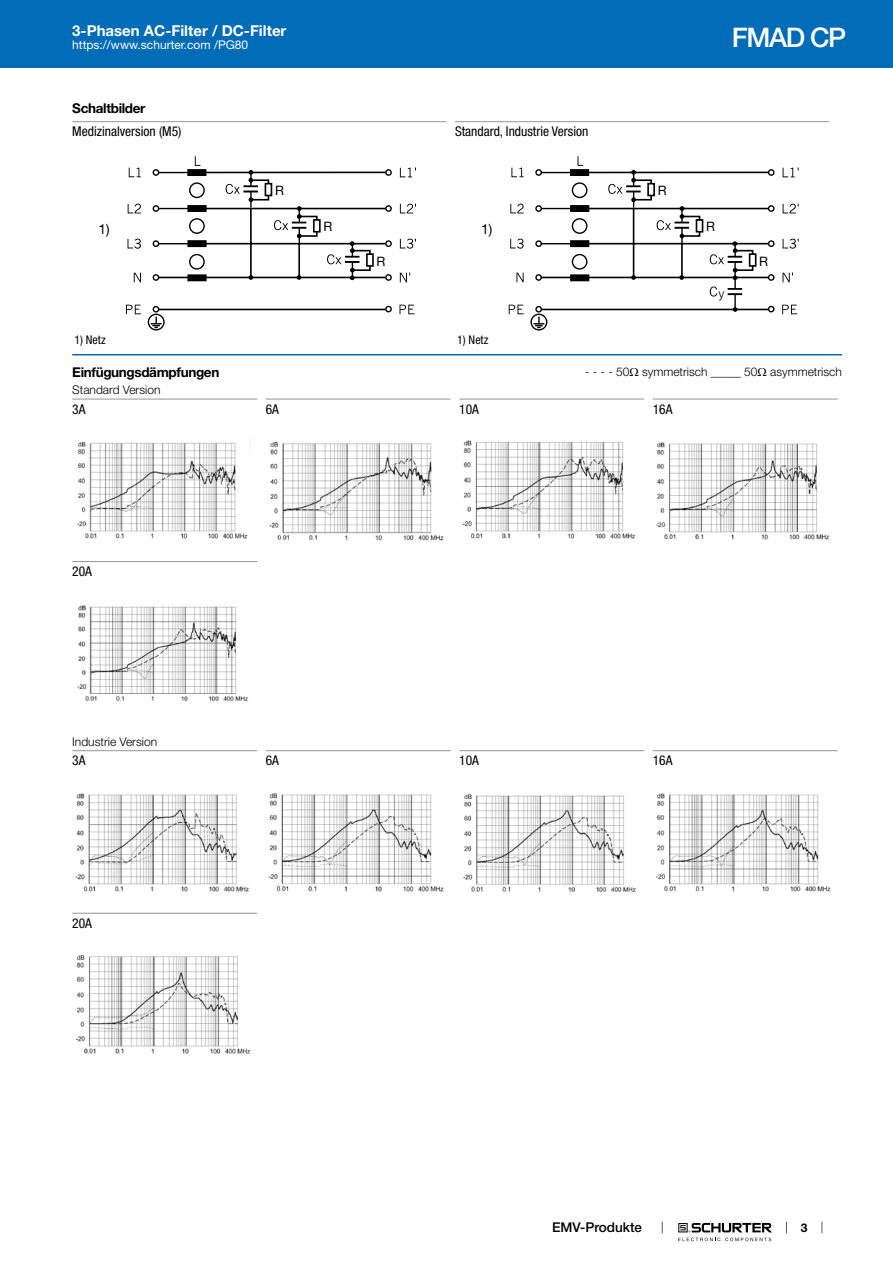
<style>
.page{position:relative;width:893px;height:1263px;background:#fff}
.page>*{position:absolute;margin:0;border:0;box-sizing:border-box;transform-origin:0 0}
.t1{font:500 27px "Helvetica Neue LT";letter-spacing:-.05em;color:#fff}
.t2{font:700 15px "Helvetica Neue LT";color:#fff}
.t3{font:13.8px "Helvetica Neue LT";color:#000}
.t4{font:condensed 13.5px "Helvetica Neue LT";color:#000}
.t5{font:700 13.5px "Helvetica Neue LT";letter-spacing:-.025em;color:#000}
.t6{font:500 13.5px "Helvetica Neue LT";color:#000}
.t7{font:13.05px "Helvetica Neue LT";color:#000}
.t8{font:300 13.05px "Helvetica Neue LT";color:#000}
.t9{font:300 12px "Helvetica Neue LT";color:#000}
.t10{font:12px "Helvetica Neue LT";color:#fff}
.t11{font:condensed 12px "Helvetica Neue LT";color:#000}
.t12{font:700 12px "Helvetica Neue LT";color:#000}
.s1{font-family:"Arial Unicode MS";font-weight:400}
</style>
<div class="page">
<svg style="left:678px;top:1223px;width:94px;height:18px"></svg>
<div style="left:0;top:0;width:893px;height:68px;background:#006bb6"></div>
<hr style="left:72px;top:121px;width:374px;height:1px;background:#939598">
<svg style="left:129px;top:168px;width:12px;height:9px"></svg>
<svg style="left:128px;top:204px;width:13px;height:9px"></svg>
<svg style="left:128px;top:239px;width:13px;height:10px"></svg>
<svg style="left:126px;top:305px;width:15px;height:9px"></svg>
<svg style="left:400px;top:168px;width:16px;height:9px"></svg>
<svg style="left:400px;top:204px;width:16px;height:9px"></svg>
<svg style="left:400px;top:239px;width:16px;height:10px"></svg>
<svg style="left:134px;top:273px;width:7px;height:9px"></svg>
<svg style="left:400px;top:273px;width:10px;height:9px"></svg>
<svg style="left:399px;top:305px;width:15px;height:9px"></svg>
<svg style="left:147px;top:156px;width:245px;height:175px"></svg>
<div style="left:250px;top:179px;width:19px;height:22px;border:2px solid #000"></div>
<svg style="left:265px;top:183px;width:7px;height:13px"></svg>
<hr style="left:455px;top:121px;width:374px;height:1px;background:#939598">
<svg style="left:511px;top:168px;width:13px;height:9px"></svg>
<svg style="left:510px;top:204px;width:14px;height:9px"></svg>
<svg style="left:510px;top:239px;width:14px;height:10px"></svg>
<svg style="left:509px;top:305px;width:15px;height:9px"></svg>
<svg style="left:783px;top:168px;width:16px;height:9px"></svg>
<svg style="left:783px;top:204px;width:16px;height:9px"></svg>
<svg style="left:783px;top:239px;width:16px;height:10px"></svg>
<svg style="left:516px;top:273px;width:8px;height:9px"></svg>
<svg style="left:782px;top:273px;width:11px;height:9px"></svg>
<svg style="left:782px;top:305px;width:15px;height:9px"></svg>
<svg style="left:530px;top:156px;width:245px;height:175px"></svg>
<hr style="left:72px;top:354px;width:770px;height:1px;background:#006bb6">
<hr style="left:72px;top:399px;width:185px;height:1px;background:#939598">
<img style="left:77px;top:441px;width:174px;height:98px">
<hr style="left:266px;top:399px;width:185px;height:1px;background:#939598">
<img style="left:269px;top:441px;width:175px;height:100px">
<hr style="left:459px;top:399px;width:185px;height:1px;background:#939598">
<img style="left:462px;top:440px;width:174px;height:99px">
<hr style="left:653px;top:399px;width:185px;height:1px;background:#939598">
<img style="left:656px;top:442px;width:173px;height:98px">
<hr style="left:72px;top:561px;width:185px;height:1px;background:#939598">
<img style="left:77px;top:605px;width:171px;height:97px">
<hr style="left:72px;top:750px;width:185px;height:1px;background:#939598">
<img style="left:75px;top:793px;width:174px;height:99px">
<hr style="left:266px;top:750px;width:185px;height:1px;background:#939598">
<img style="left:268px;top:793px;width:176px;height:99px">
<hr style="left:459px;top:750px;width:185px;height:1px;background:#939598">
<img style="left:463px;top:794px;width:173px;height:98px">
<hr style="left:653px;top:750px;width:185px;height:1px;background:#939598">
<img style="left:656px;top:793px;width:175px;height:99px">
<hr style="left:72px;top:913px;width:185px;height:1px;background:#939598">
<img style="left:76px;top:954px;width:175px;height:100px">
<p class="t2" style="left:72px;top:21px;width:216px">3-Phasen AC-Filter / DC-Filter</p>
<p class="t10" style="left:72px;top:38px;width:178px">https://www.schurter.com /PG80</p>
<h1 class="t1" style="left:732px;top:21px;width:116px">FMAD CP</h1>
<p class="t5" style="left:72px;top:99px;width:75px">Schaltbilder</p>
<p class="t4" style="left:72px;top:124px;width:111px">Medizinalversion (M5)</p>
<p class="t4" style="left:455px;top:124px;width:135px">Standard, Industrie Version</p>
<p class="t7" style="left:275px;top:183px;width:10px">R</p>
<p class="t7" style="left:658px;top:183px;width:10px">R</p>
<p class="t3" style="left:99px;top:221px;width:13px">1)</p>
<p class="t7" style="left:323px;top:219px;width:10px">R</p>
<p class="t3" style="left:481px;top:221px;width:13px">1)</p>
<p class="t7" style="left:706px;top:219px;width:10px">R</p>
<p class="t7" style="left:377px;top:253px;width:10px">R</p>
<p class="t7" style="left:759px;top:253px;width:10px">R</p>
<p class="t8" style="left:719px;top:285px;width:8px">y</p>
<p class="t11" style="left:74px;top:333px;width:33px">1) Netz</p>
<p class="t11" style="left:457px;top:333px;width:33px">1) Netz</p>
<p class="t5" style="left:72px;top:364px;width:149px">Einfügungsdämpfungen</p>
<p class="t9" style="left:585px;top:365px;width:258px">- - - - 50<span class="s1">Ω</span> symmetrisch _____ 50<span class="s1">Ω</span> asymmetrisch</p>
<p class="t9" style="left:72px;top:383px;width:90px">Standard Version</p>
<p class="t4" style="left:72px;top:401px;width:15px">3A</p>
<p class="t4" style="left:266px;top:401px;width:15px">6A</p>
<p class="t4" style="left:459px;top:401px;width:21px">10A</p>
<p class="t4" style="left:653px;top:401px;width:21px">16A</p>
<p class="t4" style="left:72px;top:563px;width:21px">20A</p>
<p class="t9" style="left:72px;top:734px;width:86px">Industrie Version</p>
<p class="t4" style="left:72px;top:753px;width:15px">3A</p>
<p class="t4" style="left:266px;top:753px;width:15px">6A</p>
<p class="t4" style="left:459px;top:753px;width:21px">10A</p>
<p class="t4" style="left:653px;top:753px;width:21px">16A</p>
<p class="t4" style="left:72px;top:915px;width:21px">20A</p>
<p class="t6" style="left:552px;top:1219px;width:92px">EMV-Produkte</p>
<p class="t12" style="left:801px;top:1220px;width:8px">3</p>
</div>
